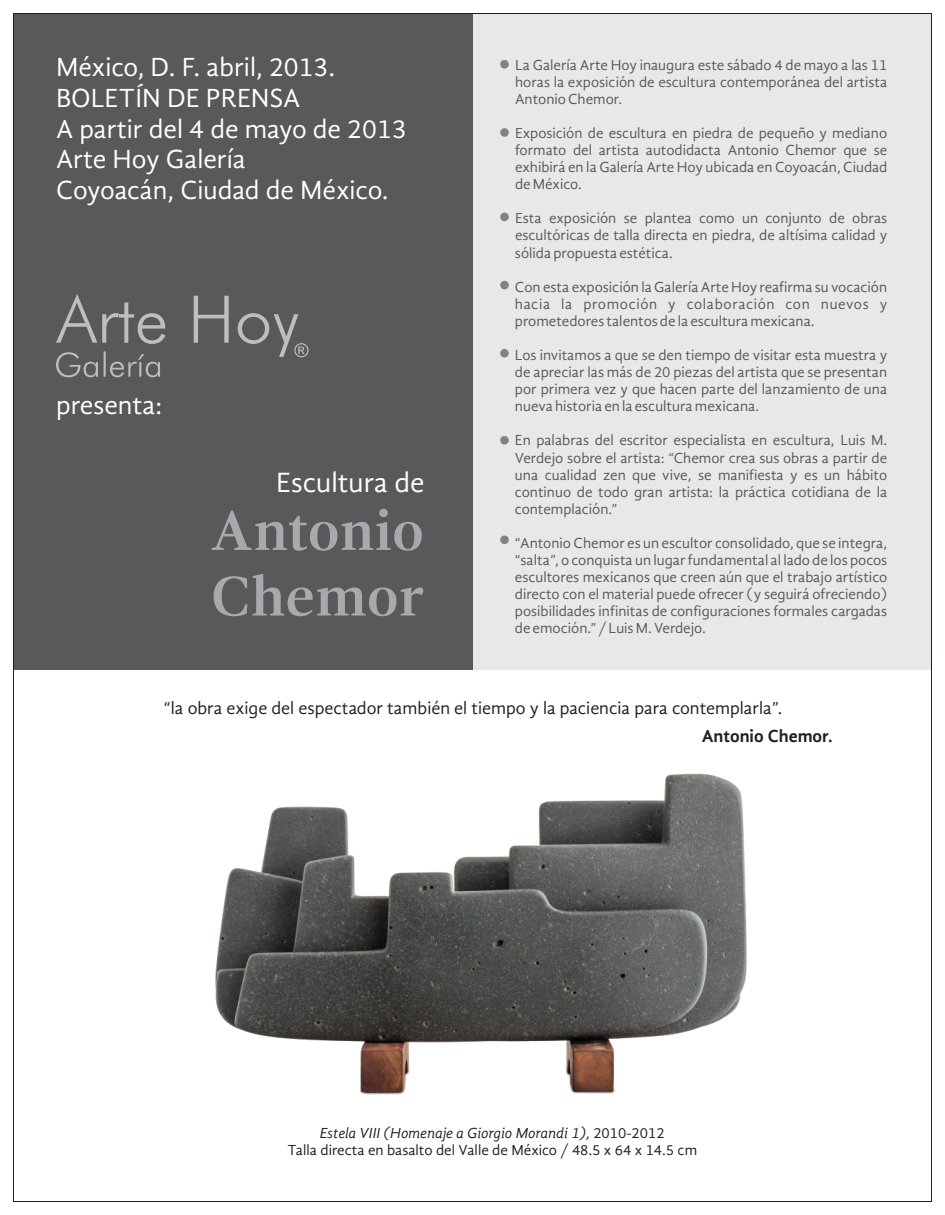
<style>
.page{position:relative;width:945px;height:1215px;background:#fff}
.page>*{position:absolute;margin:0;border:0;box-sizing:border-box;transform-origin:0 0}
.t1{font:700 57.45px/65.6px "Gandhi Serif";letter-spacing:-.005em;color:#a7a9ac}
.t2{font:28.65px "Gandhi Sans";color:#fff}
.t3{font:27px/30.8px "Gandhi Sans";color:#fff}
.t4{font:18px "Gandhi Sans";color:#231f20}
.t5{font:700 18px "Gandhi Sans";color:#231f20}
.t6{font:15px/17.1px "Gandhi Sans";color:#58595b;text-align:justify}
.t7{font:15px/17.1px "Gandhi Sans";color:#231f20;text-align:center}
.s1{font-style:italic}
</style>
<div class="page">
<div style="left:14px;top:14px;width:459px;height:656px;background:#58595b"></div>
<img style="left:215px;top:773px;width:532px;height:322px">
<div style="left:473px;top:14px;width:459px;height:656px;background:#e7e8e8"></div>
<svg style="left:56px;top:294px;width:253px;height:83px"></svg>
<div style="left:500px;top:60px;width:9px;height:9px;background:#808285;border-radius:50%"></div>
<div style="left:500px;top:128px;width:9px;height:9px;background:#808285;border-radius:50%"></div>
<div style="left:500px;top:213px;width:9px;height:8px;background:#808285;border-radius:50%"></div>
<div style="left:500px;top:281px;width:9px;height:8px;background:#808285;border-radius:50%"></div>
<div style="left:500px;top:349px;width:9px;height:9px;background:#808285;border-radius:50%"></div>
<div style="left:500px;top:436px;width:9px;height:9px;background:#808285;border-radius:50%"></div>
<div style="left:500px;top:536px;width:9px;height:8px;background:#808285;border-radius:50%"></div>
<h3 class="t3" style="left:56px;top:54px;width:352px">México, D. F. abril, 2013.<br>BOLETÍN DE PRENSA<br>A partir del 4 de mayo de 2013<br>Arte Hoy Galería<br>Coyoacán, Ciudad de México.</h3>
<h3 class="t3" style="left:56px;top:392px;width:108px">presenta:</h3>
<h2 class="t2" style="left:276px;top:470px;width:150px">Escultura de</h2>
<h1 class="t1" style="left:210px;top:502px;width:216px">Antonio<br>Chemor</h1>
<p class="t6" style="left:515px;top:57px;width:374px">La Galería Arte Hoy inaugura este sábado 4 de mayo a las 11 horas la exposición de escultura contemporánea del artista Antonio Chemor.</p>
<p class="t6" style="left:515px;top:125px;width:374px">Exposición de escultura en piedra de pequeño y mediano formato del artista autodidacta Antonio Chemor que se exhibirá en la Galería Arte Hoy ubicada en Coyoacán, Ciudad de México.</p>
<p class="t6" style="left:515px;top:211px;width:374px">Esta exposición se plantea como un conjunto de obras escultóricas de talla directa en piedra, de altísima calidad y sólida propuesta estética.</p>
<p class="t6" style="left:515px;top:279px;width:374px">Con esta exposición la Galería Arte Hoy reafirma su vocación hacia la promoción y colaboración con nuevos y prometedores talentos de la escultura mexicana.</p>
<p class="t6" style="left:515px;top:347px;width:374px">Los invitamos a que se den tiempo de visitar esta muestra y de apreciar las más de 20 piezas del artista que se presentan por primera vez y que hacen parte del lanzamiento de una nueva historia en la escultura mexicana.</p>
<p class="t6" style="left:515px;top:433px;width:374px">En palabras del escritor especialista en escultura, Luis M.<br>Verdejo sobre el artista: “Chemor crea sus obras a partir de una cualidad zen que vive, se manifiesta y es un hábito continuo de todo gran artista: la práctica cotidiana de la contemplación.”</p>
<p class="t6" style="left:515px;top:535px;width:374px">“Antonio Chemor es un escultor consolidado, que se integra, “salta”, o conquista un lugar fundamental al lado de los pocos escultores mexicanos que creen aún que el trabajo artístico directo con el material puede ofrecer (y seguirá ofreciendo) posibilidades infinitas de configuraciones formales cargadas de emoción.” / Luis M. Verdejo.</p>
<p class="t4" style="left:164px;top:700px;width:620px">“la obra exige del espectador también el tiempo y la paciencia para contemplarla”.</p>
<p class="t5" style="left:702px;top:729px;width:132px">Antonio Chemor.</p>
<p class="t7" style="left:287px;top:1126px;width:411px"><span class="s1">Estela VIII (Homenaje a Giorgio Morandi 1),</span> 2010-2012<br>Talla directa en basalto del Valle de México / 48.5 x 64 x 14.5 cm</p>
</div>
